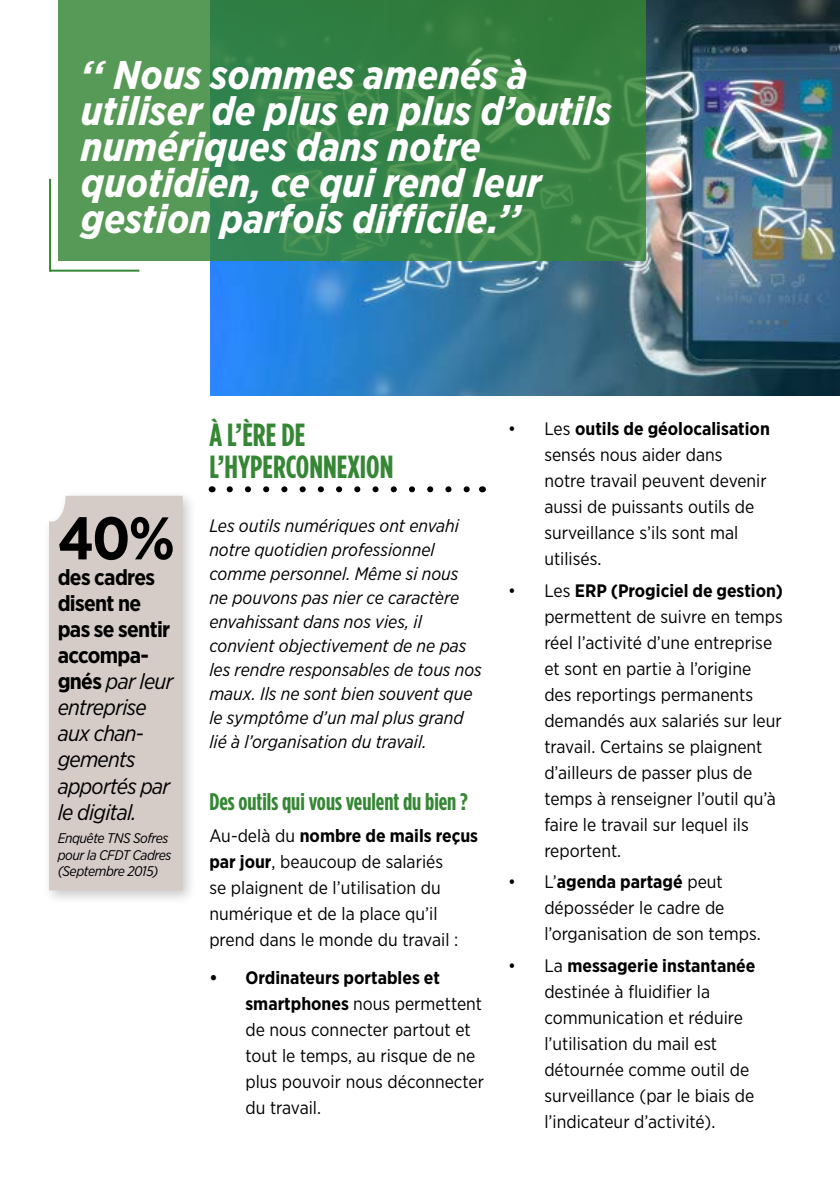
<style>
.page{position:relative;width:840px;height:1191px;background:#fff}
.page>*{position:absolute;margin:0;border:0;box-sizing:border-box;transform-origin:0 0}
.t1{font:700 60px "Gotham Narrow";color:#000}
.t2{font:italic 700 40px/36px "Gotham Narrow";color:#fff}
.t3{font:700 32px/32px "Gotham Condensed";color:#358635}
.t4{font:700 24px "Gotham Condensed";color:#358635}
.t5{font:italic 22px/26px "Gotham Narrow";letter-spacing:-.03em;color:#000}
.t6{font:18px/26px "Gotham Narrow";color:#000}
.t7{font:italic 18px/24px "Gotham Narrow";color:#000}
.t8{font:italic 14px/16px "Gotham Narrow";letter-spacing:-.03em;color:#000}
.s1{font-weight:700;font-style:normal}
.s2{font-weight:700}
</style>
<div class="page">
<img style="left:211px;top:0;width:628px;height:395px">
<svg style="left:229px;top:486px;width:241px;height:6px"></svg>
<svg style="left:58px;top:0;width:587px;height:260px;background:#3f894b"></svg>
<hr style="left:50px;top:270px;width:89px;height:2px;background:#358635">
<hr style="left:49px;top:179px;width:2px;height:93px;background:#358635">
<div style="left:42px;top:489px;width:156px;height:416px;background:#000;opacity:.21"></div>
<div style="left:49px;top:496px;width:133px;height:394px;background:#d5cbc7"></div>
<h2 class="t2" style="left:81px;top:56px;width:531px">‘‘ Nous sommes amenés à utiliser de plus en plus d’outils numériques dans notre quotidien, ce qui rend leur gestion parfois difficile.’’</h2>
<h1 class="t1" style="left:58px;top:500px;width:119px">40%</h1>
<p class="t5" style="left:58px;top:564px;width:117px"><span class="s1">des cadres disent ne pas se sentir accompa&shy;gnés</span> par leur entreprise aux chan&shy;gements apportés par le digital.</p>
<p class="t8" style="left:58px;top:830px;width:115px">Enquête TNS Sofres pour la CFDT Cadres (Septembre 2015)</p>
<h3 class="t3" style="left:209px;top:419px;width:185px">À L’ÈRE DE<br>L’HYPERCONNEXION</h3>
<p class="t7" style="left:209px;top:513px;width:274px">Les outils numériques ont envahi notre quotidien professionnel comme personnel. Même si nous<br>ne pouvons pas nier ce caractère envahissant dans nos vies, il convient objectivement de ne pas les rendre responsables de tous nos maux. Ils ne sont bien souvent que le symptôme d’un mal plus grand lié à l’organisation du travail.</p>
<h3 class="t4" style="left:209px;top:788px;width:260px">Des outils qui vous veulent du bien ?</h3>
<p class="t6" style="left:209px;top:822px;width:270px">Au-delà du <span class="s2">nombre de mails reçus par jour</span>, beaucoup de salariés<br>se plaignent de l’utilisation du numérique et de la place qu’il prend dans le monde du travail :</p>
<p class="t6" style="left:245px;top:964px;width:240px;text-indent:-36px"><span class="s2">• Ordinateurs portables et smartphones</span> nous permettent de nous connecter partout et tout le temps, au risque de ne plus pouvoir nous déconnecter du travail.</p>
<p class="t6" style="left:544px;top:415px;width:227px;text-indent:-36px">• Les <span class="s2">outils de géolocalisation </span>sensés nous aider dans<br>notre travail peuvent devenir aussi de puissants outils de surveillance s’ils sont mal utilisés.</p>
<p class="t6" style="left:544px;top:577px;width:240px;text-indent:-36px">• Les <span class="s2">ERP (Progiciel de gestion) </span>permettent de suivre en temps réel l’activité d’une entreprise et sont en partie à l’origine<br>des reportings permanents demandés aux salariés sur leur travail. Certains se plaignent d’ailleurs de passer plus de temps à renseigner l’outil qu’à faire le travail sur lequel ils reportent.</p>
<p class="t6" style="left:544px;top:868px;width:218px;text-indent:-36px">• L’<span class="s2">agenda partagé</span> peut déposséder le cadre de l’organisation de son temps.</p>
<p class="t6" style="left:544px;top:952px;width:212px;text-indent:-36px">• La <span class="s2">messagerie instantanée </span>destinée à fluidifier la communication et réduire l’utilisation du mail est détournée comme outil de surveillance (par le biais de l’indicateur d’activité).</p>
</div>
